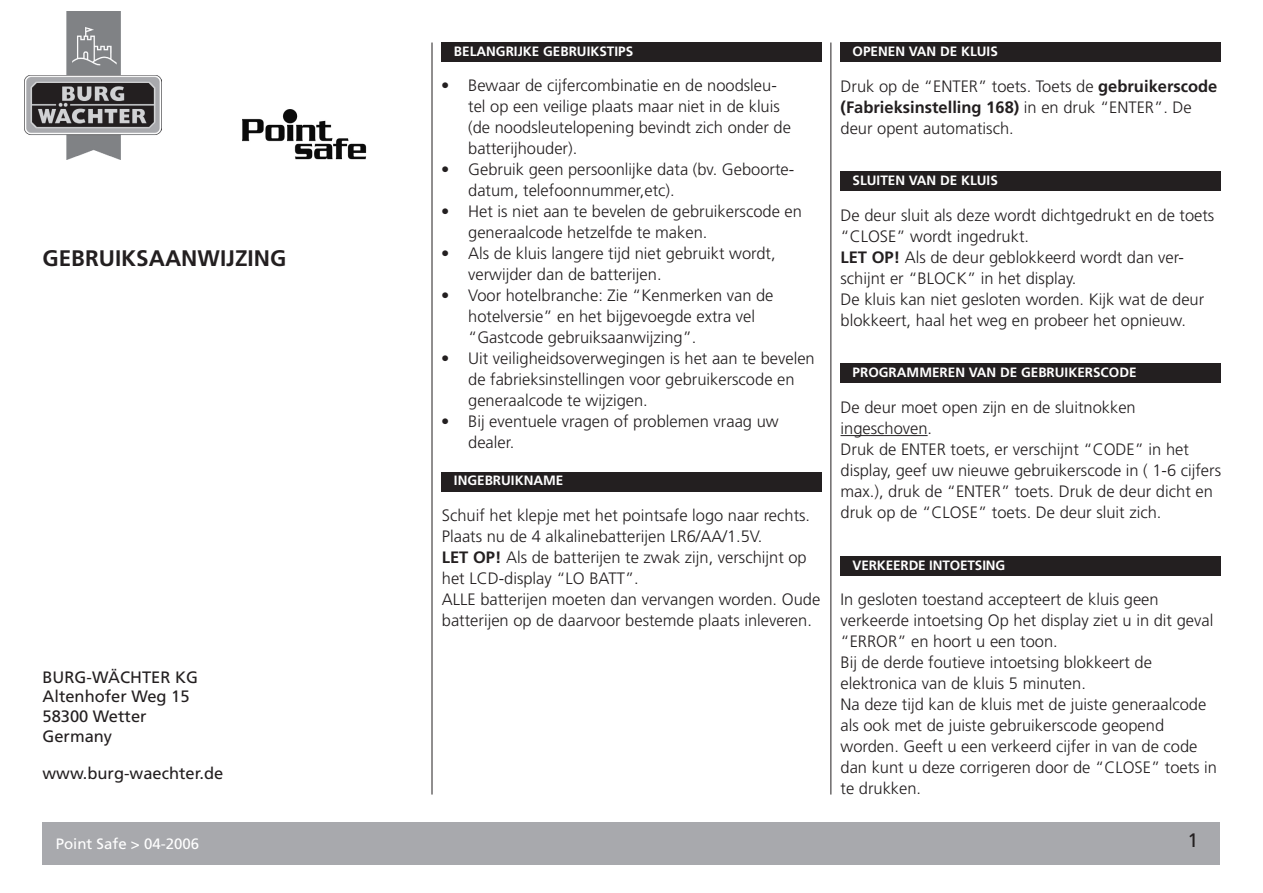
<style>
.page{position:relative;width:1263px;height:893px;background:#fff}
.page>*{position:absolute;margin:0;border:0;box-sizing:border-box;transform-origin:0 0}
.t1{font:700 22.5px "Frutiger CE";color:#231f20}
.t2{font:19.5px "Frutiger CE";color:#231f20}
.t3{font:300 16.5px/21px "Frutiger CE";color:#231f20}
.t4{font:16.5px/19.8px "Frutiger CE";color:#231f20}
.t5{font:15px "Frutiger CE";color:#fff}
.t6{font:700 13.5px "Frutiger CE";color:#fff}
.s1{font-weight:700}
</style>
<div class="page">
<div style="left:441px;top:43px;width:381px;height:19px;background:#231f20"></div>
<div style="left:441px;top:472px;width:381px;height:19px;background:#231f20"></div>
<div style="left:840px;top:556px;width:380px;height:19px;background:#231f20"></div>
<div style="left:840px;top:172px;width:380px;height:19px;background:#231f20"></div>
<hr style="left:840px;top:435px;width:88px;height:1px;background:#231f20">
<div style="left:840px;top:364px;width:380px;height:19px;background:#231f20"></div>
<div style="left:840px;top:43px;width:380px;height:19px;background:#231f20"></div>
<hr style="left:432px;top:43px;width:1px;height:751px;background:#231f20">
<hr style="left:830px;top:43px;width:1px;height:751px;background:#231f20">
<div style="left:43px;top:822px;width:1177px;height:43px;background:#a8a9ad"></div>
<img style="left:242px;top:109px;width:124px;height:51px">
<img style="left:25px;top:12px;width:137px;height:148px">
<h1 class="t1" style="left:43px;top:245px;width:245px">GEBRUIKSAANWIJZING</h1>
<p class="t4" style="left:43px;top:667px;width:157px">BURG-WÄCHTER KG<br>Altenhofer Weg 15<br>58300 Wetter<br>Germany</p>
<p class="t4" style="left:43px;top:763px;width:182px">www.burg-waechter.de</p>
<p class="t6" style="left:454px;top:43px;width:181px">BELANGRIJKE GEBRUIKSTIPS</p>
<p class="t3" style="left:468px;top:74px;width:324px;text-indent:-27px">• Bewaar de cijfercombinatie en de noodsleu&shy;tel op een veilige plaats maar niet in de kluis (de noodsleutelopening bevindt zich onder de batterijhouder).</p>
<p class="t3" style="left:468px;top:159px;width:328px;text-indent:-27px">• Gebruik geen persoonlijke data (bv. Geboorte&shy;datum, telefoonnummer,etc).</p>
<p class="t3" style="left:468px;top:201px;width:335px;text-indent:-27px">• Het is niet aan te bevelen de gebruikerscode en generaalcode hetzelfde te maken.</p>
<p class="t3" style="left:468px;top:243px;width:309px;text-indent:-27px">• Als de kluis langere tijd niet gebruikt wordt, verwijder dan de batterijen.</p>
<p class="t3" style="left:468px;top:285px;width:307px;text-indent:-27px">• Voor hotelbranche: Zie “Kenmerken van de hotelversie” en het bijgevoegde extra vel “Gastcode gebruiksaanwijzing”.</p>
<p class="t3" style="left:468px;top:348px;width:348px;text-indent:-27px">• Uit veiligheidsoverwegingen is het aan te bevelen de fabrieksinstellingen voor gebruikerscode en generaalcode te wijzigen.</p>
<p class="t3" style="left:468px;top:411px;width:312px;text-indent:-27px">• Bij eventuele vragen of problemen vraag uw dealer.</p>
<p class="t6" style="left:454px;top:473px;width:111px">INGEBRUIKNAME</p>
<p class="t3" style="left:442px;top:505px;width:380px">Schuif het klepje met het pointsafe logo naar rechts.<br>Plaats nu de 4 alkalinebatterijen LR6/AA/1.5V.<br><span class="s1">LET OP!</span> Als de batterijen te zwak zijn, verschijnt op het LCD-display “LO BATT”.<br>ALLE batterijen moeten dan vervangen worden. Oude batterijen op de daarvoor bestemde plaats inleveren.</p>
<p class="t6" style="left:852px;top:43px;width:147px">OPENEN VAN DE KLUIS</p>
<p class="t3" style="left:840px;top:75px;width:378px">Druk op de “ENTER” toets. Toets de <span class="s1">gebruikerscode (Fabrieksinstelling 168)</span> in en druk “ENTER”. De deur opent automatisch.</p>
<p class="t6" style="left:852px;top:172px;width:147px">SLUITEN VAN DE KLUIS</p>
<p class="t3" style="left:840px;top:204px;width:375px">De deur sluit als deze wordt dichtgedrukt en de toets “CLOSE” wordt ingedrukt.<br><span class="s1">LET OP!</span> Als de deur geblokkeerd wordt dan ver&shy;schijnt er “BLOCK” in het display.<br>De kluis kan niet gesloten worden. Kijk wat de deur blokkeert, haal het weg en probeer het opnieuw.</p>
<p class="t6" style="left:852px;top:365px;width:286px">PROGRAMMEREN VAN DE GEBRUIKERSCODE</p>
<p class="t3" style="left:840px;top:397px;width:382px">De deur moet open zijn en de sluitnokken ingeschoven.<br>Druk de ENTER toets, er verschijnt “CODE” in het display, geef uw nieuwe gebruikerscode in ( 1-6 cijfers max.), druk de “ENTER” toets. Druk de deur dicht en druk op de “CLOSE” toets. De deur sluit zich.</p>
<p class="t6" style="left:852px;top:557px;width:154px">VERKEERDE INTOETSING</p>
<p class="t3" style="left:840px;top:589px;width:378px">In gesloten toestand accepteert de kluis geen verkeerde intoetsing Op het display ziet u in dit geval “ERROR” en hoort u een toon.<br>Bij de derde foutieve intoetsing blokkeert de elektronica van de kluis 5 minuten.<br>Na deze tijd kan de kluis met de juiste generaalcode als ook met de juiste gebruikerscode geopend worden. Geeft u een verkeerd cijfer in van de code dan kunt u deze corrigeren door de “CLOSE” toets in te drukken.</p>
<p class="t5" style="left:56px;top:835px;width:145px">Point Safe &gt; 04-2006</p>
<p class="t2" style="left:1187px;top:829px;width:12px">1</p>
</div>
